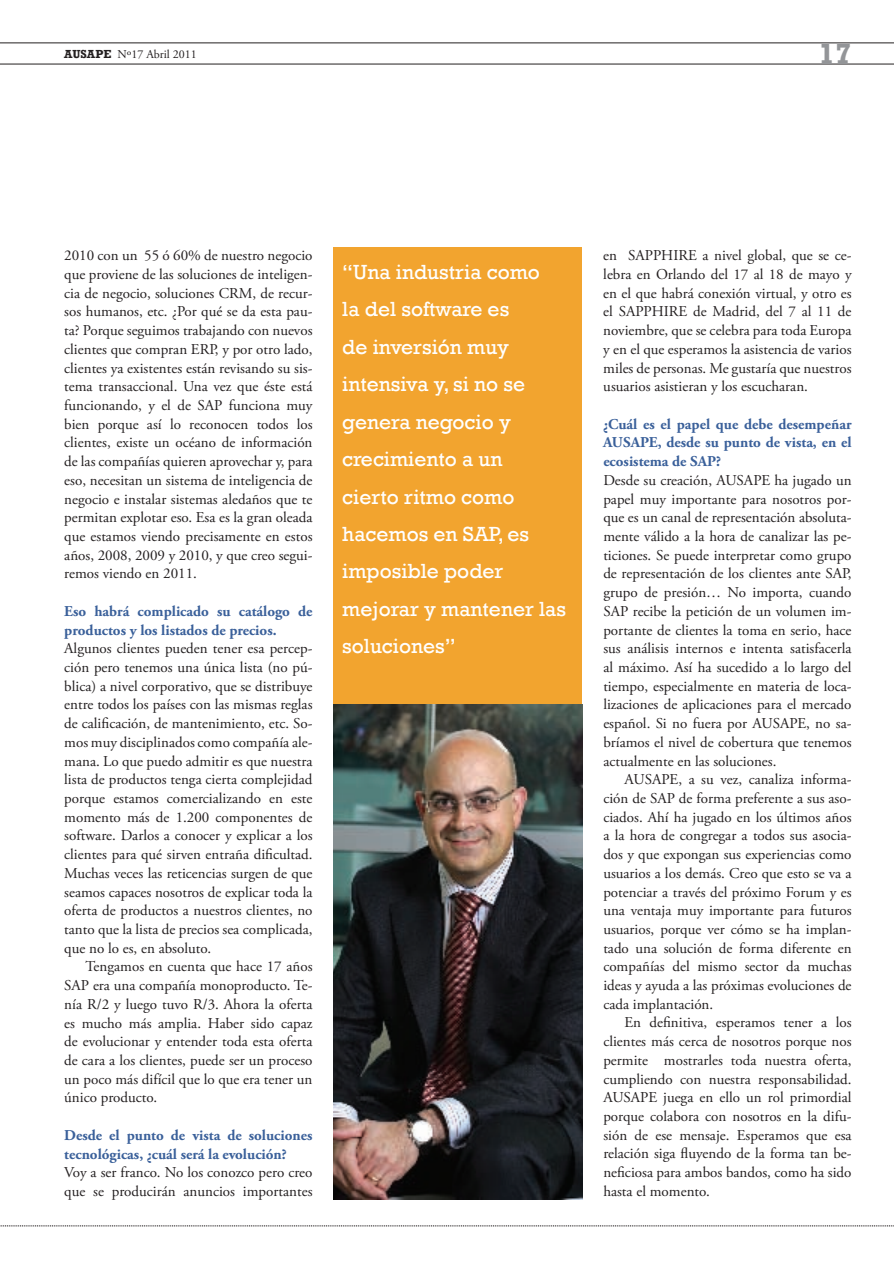
<style>
.page{position:relative;width:894px;height:1264px;background:#fff}
.page>*{position:absolute;margin:0;border:0;box-sizing:border-box;transform-origin:0 0}
.t1{font:700 30px "Rockwell";color:#939598}
.t2{font:21px/37.3px "Rockwell";color:#fff}
.t3{font:15px/18.8px "Adobe Garamond Pro";color:#231f20;text-align:justify}
.t4{font:700 15px/18.8px "Adobe Garamond Pro";color:#3a609a}
.t5{font:12px "Adobe Garamond Pro";color:#231f20}
.s1{font-family:"Rockwell";font-weight:700}
</style>
<div class="page">
<hr style="left:0;top:43px;width:893px;height:1px;background:#231f20">
<hr style="left:0;top:64px;width:893px;height:1px;background:#231f20">
<svg style="left:0;top:1225px;width:893px;height:1px"></svg>
<div style="left:334px;top:247px;width:248px;height:952px;background:#f2a42f"></div>
<img style="left:334px;top:704px;width:248px;height:495px">
<p class="t5" style="left:64px;top:49px;width:134px"><span class="s1">AUSAPE</span> Nº17 Abril 2011</p>
<h1 class="t1" style="left:818px;top:35px;width:35px">17</h1>
<p class="t3" style="left:64px;top:247px;width:250px">2010 con un 55 ó 60% de nuestro negocio que proviene de las soluciones de inteligen&shy;cia de negocio, soluciones CRM, de recur&shy;sos humanos, etc. ¿Por qué se da esta pau&shy;ta? Porque seguimos trabajando con nuevos clientes que compran ERP, y por otro lado, clientes ya existentes están revisando su sis&shy;tema transaccional. Una vez que éste está funcionando, y el de SAP funciona muy bien porque así lo reconocen todos los clientes, existe un océano de información de las compañías quieren aprovechar y, para eso, necesitan un sistema de inteligencia de negocio e instalar sistemas aledaños que te permitan explotar eso. Esa es la gran oleada que estamos viendo precisamente en estos años, 2008, 2009 y 2010, y que creo segui&shy;remos viendo en 2011.</p>
<p class="t4" style="left:64px;top:603px;width:250px">Eso habrá complicado su catálogo de productos y los listados de precios.</p>
<p class="t3" style="left:64px;top:640px;width:250px">Algunos clientes pueden tener esa percep&shy;ción pero tenemos una única lista (no pú&shy;blica) a nivel corporativo, que se distribuye entre todos los países con las mismas reglas de calificación, de mantenimiento, etc. So&shy;mos muy disciplinados como compañía ale&shy;mana. Lo que puedo admitir es que nuestra lista de productos tenga cierta complejidad porque estamos comercializando en este momento más de 1.200 componentes de software. Darlos a conocer y explicar a los clientes para qué sirven entraña dificultad.<br>Muchas veces las reticencias surgen de que seamos capaces nosotros de explicar toda la oferta de productos a nuestros clientes, no tanto que la lista de precios sea complicada, que no lo es, en absoluto.</p>
<p class="t3" style="left:64px;top:958px;width:250px;text-indent:21px">Tengamos en cuenta que hace 17 años SAP era una compañía monoproducto. Te&shy;nía R/2 y luego tuvo R/3. Ahora la oferta es mucho más amplia. Haber sido capaz de evolucionar y entender toda esta oferta de cara a los clientes, puede ser un proceso un poco más difícil que lo que era tener un único producto.</p>
<p class="t4" style="left:64px;top:1127px;width:250px">Desde el punto de vista de soluciones tecnológicas, ¿cuál será la evolución?</p>
<p class="t3" style="left:64px;top:1164px;width:250px">Voy a ser franco. No los conozco pero creo que se producirán anuncios importantes</p>
<h2 class="t2" style="left:342px;top:253px;width:225px">“Una industria como<br>la del software es<br>de inversión muy intensiva y, si no se genera negocio y crecimiento a un<br>cierto ritmo como hacemos en SAP, es imposible poder mejorar y mantener las soluciones”</h2>
<p class="t3" style="left:603px;top:247px;width:250px">en SAPPHIRE a nivel global, que se ce&shy;lebra en Orlando del 17 al 18 de mayo y en el que habrá conexión virtual, y otro es el SAPPHIRE de Madrid, del 7 al 11 de noviembre, que se celebra para toda Europa y en el que esperamos la asistencia de varios miles de personas. Me gustaría que nuestros usuarios asistieran y los escucharan.</p>
<p class="t4" style="left:603px;top:416px;width:250px;text-align:justify">¿Cuál es el papel que debe desempeñar AUSAPE, desde su punto de vista, en el ecosistema de SAP?</p>
<p class="t3" style="left:603px;top:472px;width:250px">Desde su creación, AUSAPE ha jugado un papel muy importante para nosotros por&shy;que es un canal de representación absoluta&shy;mente válido a la hora de canalizar las pe&shy;ticiones. Se puede interpretar como grupo de representación de los clientes ante SAP, grupo de presión… No importa, cuando SAP recibe la petición de un volumen im&shy;portante de clientes la toma en serio, hace sus análisis internos e intenta satisfacerla al máximo. Así ha sucedido a lo largo del tiempo, especialmente en materia de loca&shy;lizaciones de aplicaciones para el mercado español. Si no fuera por AUSAPE, no sa&shy;bríamos el nivel de cobertura que tenemos actualmente en las soluciones.</p>
<p class="t3" style="left:603px;top:771px;width:250px;text-indent:21px">AUSAPE, a su vez, canaliza informa&shy;ción de SAP de forma preferente a sus aso&shy;ciados. Ahí ha jugado en los últimos años a la hora de congregar a todos sus asocia&shy;dos y que expongan sus experiencias como usuarios a los demás. Creo que esto se va a potenciar a través del próximo Forum y es una ventaja muy importante para futuros usuarios, porque ver cómo se ha implan&shy;tado una solución de forma diferente en compañías del mismo sector da muchas ideas y ayuda a las próximas evoluciones de cada implantación.</p>
<p class="t3" style="left:603px;top:1014px;width:250px;text-indent:21px">En definitiva, esperamos tener a los clientes más cerca de nosotros porque nos permite mostrarles toda nuestra oferta, cumpliendo con nuestra responsabilidad.<br>AUSAPE juega en ello un rol primordial porque colabora con nosotros en la difu&shy;sión de ese mensaje. Esperamos que esa relación siga fluyendo de la forma tan be&shy;neficiosa para ambos bandos, como ha sido hasta el momento.</p>
</div>
